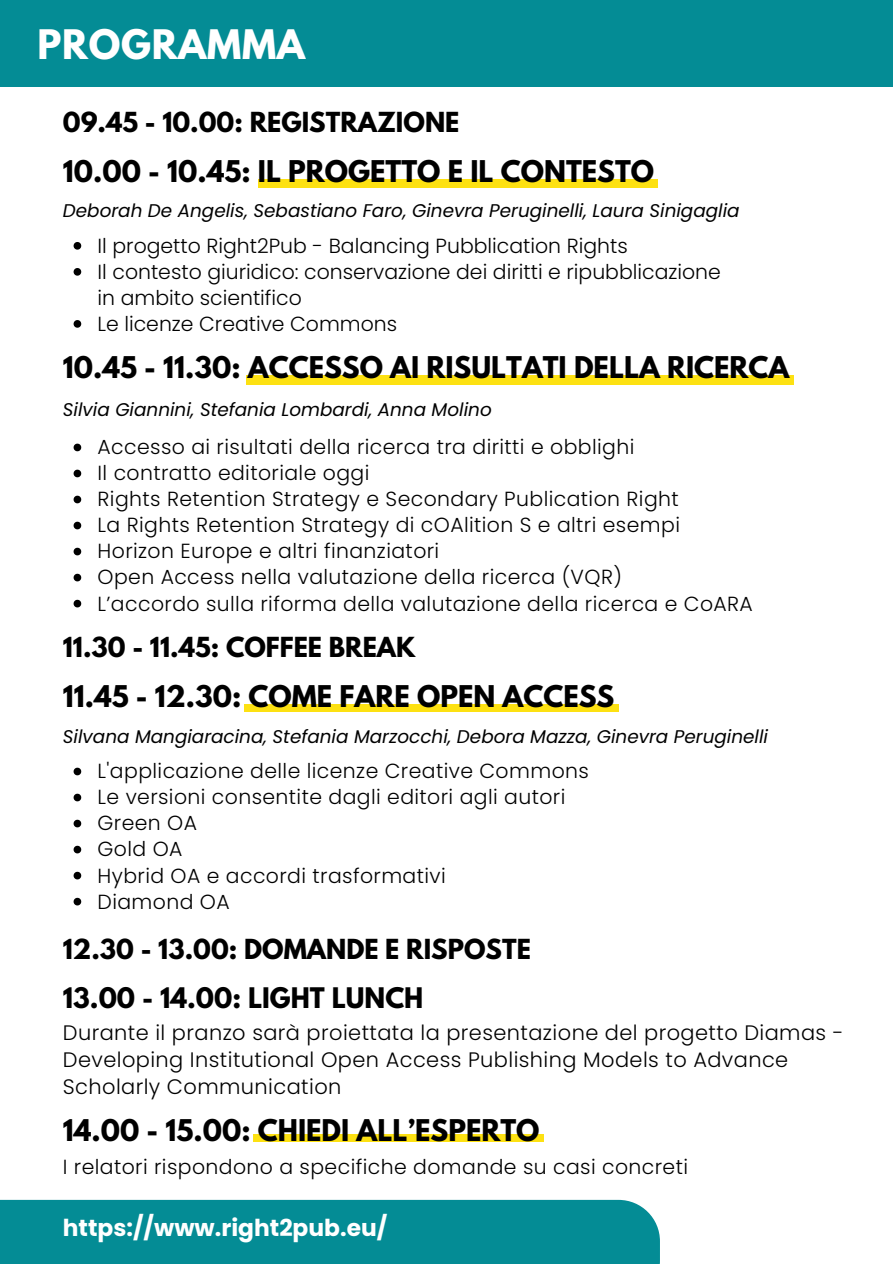
<style>
.page{position:relative;width:894px;height:1264px;background:#fff}
.page>*{position:absolute;margin:0;border:0;box-sizing:border-box;transform-origin:0 0}
.t1{font:700 36px "League Spartan";letter-spacing:.02em;color:#fff}
.t2{font:700 26.55px "League Spartan";color:#000}
.t3{font:700 25.05px "League Spartan";color:#000}
.t4{font:700 24.45px "League Spartan";color:#000}
.t5{font:700 23.4px "Poppins";color:#fff}
.t6{font:300 20.85px/26.7px "Poppins";letter-spacing:.02em;color:#000}
.t7{font:300 20.4px "Poppins";letter-spacing:.02em;color:#000}
.t8{font:300 20.4px/26px "Poppins";color:#000}
.t9{font:italic 18.3px "Poppins";color:#000}
</style>
<div class="page">
<div style="left:253px;top:1134px;width:290px;height:7px;background:#fde112"></div>
<div style="left:0;top:0;width:891px;height:87px;background:#048c95"></div>
<div style="left:258px;top:179px;width:399px;height:9px;background:#fde112"></div>
<svg style="left:74px;top:242px;width:7px;height:8px"></svg>
<svg style="left:74px;top:268px;width:7px;height:8px"></svg>
<svg style="left:74px;top:320px;width:7px;height:8px"></svg>
<div style="left:246px;top:375px;width:547px;height:9px;background:#fde112"></div>
<svg style="left:74px;top:443px;width:7px;height:8px"></svg>
<svg style="left:74px;top:469px;width:7px;height:8px"></svg>
<svg style="left:74px;top:495px;width:7px;height:8px"></svg>
<svg style="left:74px;top:521px;width:7px;height:8px"></svg>
<svg style="left:74px;top:547px;width:7px;height:8px"></svg>
<svg style="left:74px;top:573px;width:7px;height:8px"></svg>
<svg style="left:74px;top:599px;width:7px;height:8px"></svg>
<div style="left:244px;top:704px;width:375px;height:7px;background:#fde112"></div>
<svg style="left:74px;top:767px;width:7px;height:8px"></svg>
<svg style="left:74px;top:793px;width:7px;height:8px"></svg>
<svg style="left:74px;top:819px;width:7px;height:8px"></svg>
<svg style="left:74px;top:845px;width:7px;height:8px"></svg>
<svg style="left:74px;top:871px;width:7px;height:8px"></svg>
<svg style="left:74px;top:897px;width:7px;height:8px"></svg>
<div style="left:0;top:1199px;width:659px;height:64px;background:#048c95"></div>
<h2 class="t1" style="left:37px;top:27px;width:269px">PROGRAMMA</h2>
<h5 class="t4" style="left:63px;top:110px;width:398px">09.45 - 10.00: REGISTRAZIONE</h5>
<h4 class="t2" style="left:63px;top:158px;width:592px">10.00 - 10.45: IL PROGETTO E IL CONTESTO</h4>
<p class="t9" style="left:63px;top:198px;width:678px">Deborah De Angelis, Sebastiano Faro, Ginevra Peruginelli, Laura Sinigaglia</p>
<p class="t8" style="left:97px;top:232px;width:531px">Il progetto Right2Pub - Balancing Pubblication Rights</p>
<p class="t8" style="left:97px;top:258px;width:624px">Il contesto giuridico: conservazione dei diritti e ripubblicazione in ambito scientifico</p>
<p class="t8" style="left:97px;top:310px;width:301px">Le licenze Creative Commons</p>
<h4 class="t2" style="left:63px;top:354px;width:727px">10.45 - 11.30: ACCESSO AI RISULTATI DELLA RICERCA</h4>
<p class="t9" style="left:63px;top:397px;width:430px">Silvia Giannini, Stefania Lombardi, Anna Molino</p>
<p class="t7" style="left:97px;top:433px;width:538px">Accesso ai risultati della ricerca tra diritti e obblighi</p>
<p class="t7" style="left:97px;top:459px;width:273px">Il contratto editoriale oggi</p>
<p class="t7" style="left:97px;top:485px;width:582px">Rights Retention Strategy e Secondary Publication Right</p>
<p class="t7" style="left:97px;top:511px;width:583px">La Rights Retention Strategy di cOAlition S e altri esempi</p>
<p class="t7" style="left:97px;top:537px;width:343px">Horizon Europe e altri finanziatori</p>
<p class="t7" style="left:97px;top:563px;width:525px">Open Access nella valutazione della ricerca (VQR)</p>
<p class="t7" style="left:97px;top:589px;width:656px">L’accordo sulla riforma della valutazione della ricerca e CoARA</p>
<p class="t4" style="left:63px;top:634px;width:354px">11.30 - 11.45: COFFEE BREAK</p>
<h2 class="t2" style="left:63px;top:683px;width:553px">11.45 - 12.30: COME FARE OPEN ACCESS</h2>
<p class="t9" style="left:63px;top:723px;width:706px">Silvana Mangiaracina, Stefania Marzocchi, Debora Mazza, Ginevra Peruginelli</p>
<h4 class="t7" style="left:97px;top:757px;width:492px">L'applicazione delle licenze Creative Commons</h4>
<p class="t7" style="left:97px;top:783px;width:469px">Le versioni consentite dagli editori agli autori</p>
<p class="t7" style="left:97px;top:809px;width:101px">Green OA</p>
<p class="t7" style="left:97px;top:835px;width:86px">Gold OA</p>
<p class="t7" style="left:97px;top:861px;width:349px">Hybrid OA e accordi trasformativi</p>
<p class="t7" style="left:97px;top:887px;width:134px">Diamond OA</p>
<h2 class="t4" style="left:63px;top:936px;width:469px">12.30 - 13.00: DOMANDE E RISPOSTE</h2>
<h6 class="t3" style="left:63px;top:985px;width:362px">13.00 - 14.00: LIGHT LUNCH</h6>
<p class="t6" style="left:63px;top:1019px;width:782px">Durante il pranzo sarà proiettata la presentazione del progetto Diamas -<br>Developing Institutional Open Access Publishing Models to Advance<br>Scholarly Communication</p>
<h1 class="t2" style="left:63px;top:1117px;width:478px">14.00 - 15.00: CHIEDI ALL’ESPERTO</h1>
<h2 class="t7" style="left:63px;top:1152px;width:626px">I relatori rispondono a specifiche domande su casi concreti</h2>
<h3 class="t5" style="left:63px;top:1211px;width:326px">https://www.right2pub.eu/</h3>
</div>
